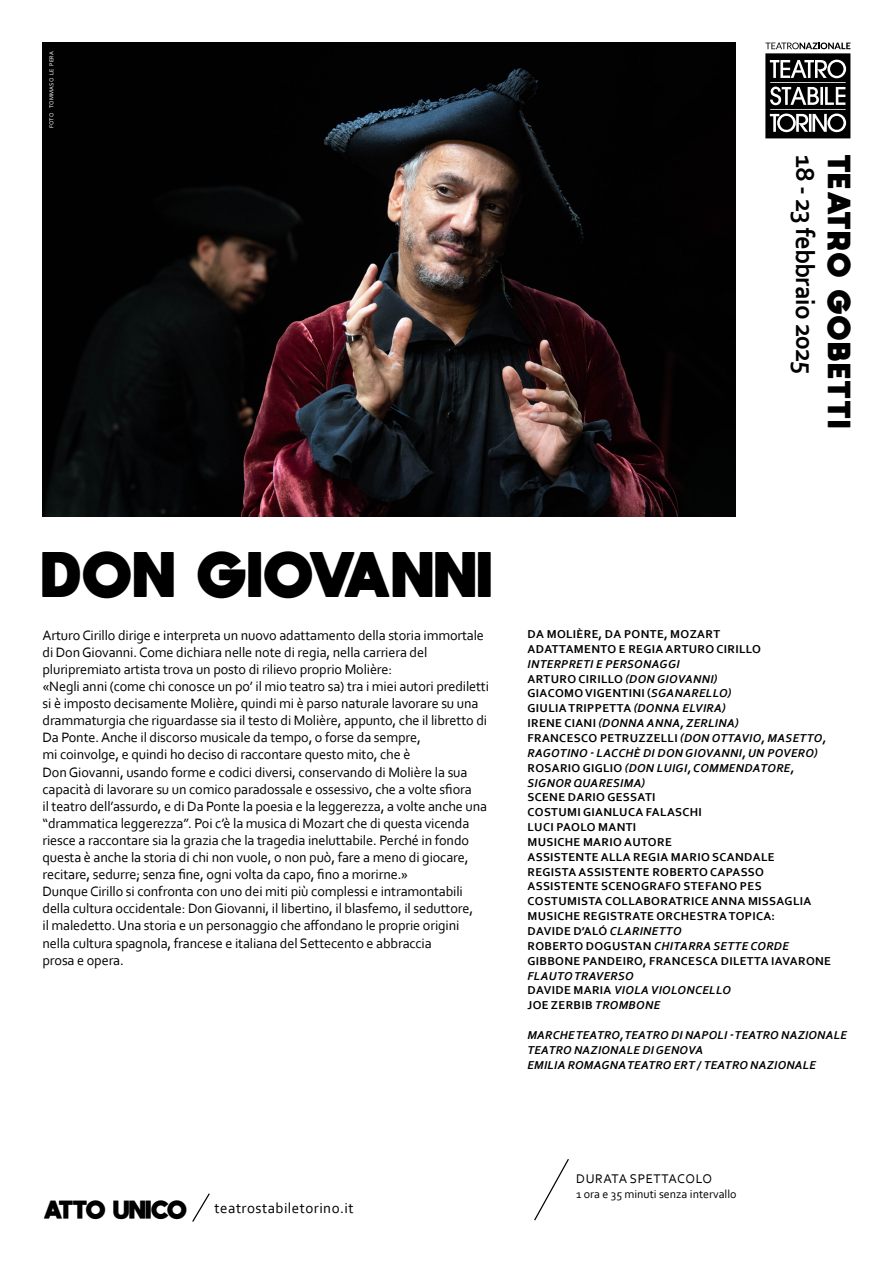
<style>
.page{position:relative;width:893px;height:1263px;background:#fff}
.page>*{position:absolute;margin:0;border:0;box-sizing:border-box;transform-origin:0 0}
.t1{font:800 45px "moon get";letter-spacing:.04em;color:#000}
.t2{font:700 27px "Corbel";letter-spacing:-.05em;color:#000}
.t3{font:800 22.5px "moon get";letter-spacing:.1em;color:#000}
.t4{font:800 18px "moon get";color:#000}
.t5{font:15px "Corbel";letter-spacing:.03em;color:#000}
.t6{font:14.25px/17.1px "Corbel";letter-spacing:-.01em;color:#000}
.t7{font:13.2px "Corbel";letter-spacing:.04em;color:#000}
.t8{font:italic 700 12px/14.9px "Corbel";letter-spacing:.03em;color:#000}
.t9{font:700 12px/14.9px "Corbel";letter-spacing:.03em;color:#000}
.t10{font:12px "Corbel";color:#000}
.t11{font:6px "Corbel";letter-spacing:.04em;color:#fff}
.s1{font-style:normal}
.s2{font-style:italic}
</style>
<div class="page">
<img style="left:43px;top:43px;width:693px;height:474px">
<svg style="left:534px;top:1159px;width:35px;height:62px"></svg>
<svg style="left:192px;top:1193px;width:18px;height:29px"></svg>
<div style="left:765px;top:53px;width:85px;height:85px;background:#000"></div>
<svg style="left:770px;top:60px;width:76px;height:72px"></svg>
<svg style="left:765px;top:43px;width:85px;height:6px"></svg>
<p class="t11" style="left:48px;top:128px;width:78px;rotate:-90deg">foto TOMMASO LE PERA</p>
<h2 class="t2" style="left:822px;top:154px;width:221px;rotate:90deg">18 - 23 FEBBRAIO 2025</h2>
<h3 class="t3" style="left:853px;top:154px;width:275px;rotate:90deg">TEATRO GOBETTI</h3>
<h1 class="t1" style="left:43px;top:546px;width:450px">DON GIOVANNI</h1>
<p class="t6" style="left:43px;top:626px;width:448px">Arturo Cirillo dirige e interpreta un nuovo adattamento della storia immortale di Don Giovanni. Come dichiara nelle note di regia, nella carriera del pluripremiato artista trova un posto di rilievo proprio Molière:<br>«Negli anni (come chi conosce un po’ il mio teatro sa) tra i miei autori prediletti si è imposto decisamente Molière, quindi mi è parso naturale lavorare su una drammaturgia che riguardasse sia il testo di Molière, appunto, che il libretto di Da Ponte. Anche il discorso musicale da tempo, o forse da sempre,<br>mi coinvolge, e quindi ho deciso di raccontare questo mito, che è<br>Don Giovanni, usando forme e codici diversi, conservando di Molière la sua capacità di lavorare su un comico paradossale e ossessivo, che a volte sfiora<br>il teatro dell’assurdo, e di Da Ponte la poesia e la leggerezza, a volte anche una “drammatica leggerezza”. Poi c’è la musica di Mozart che di questa vicenda riesce a raccontare sia la grazia che la tragedia ineluttabile. Perché in fondo questa è anche la storia di chi non vuole, o non può, fare a meno di giocare, recitare, sedurre; senza fine, ogni volta da capo, fino a morirne.»<br>Dunque Cirillo si confronta con uno dei miti più complessi e intramontabili della cultura occidentale: Don Giovanni, il libertino, il blasfemo, il seduttore,<br>il maledetto. Una storia e un personaggio che affondano le proprie origini nella cultura spagnola, francese e italiana del Settecento e abbraccia<br>prosa e opera.</p>
<p class="t9" style="left:527px;top:626px;width:235px">DA MOLIÈRE, DA PONTE, MOZART<br>ADATTAM ENTO E REGIA ARTURO CIRILLO</p>
<p class="t8" style="left:527px;top:656px;width:300px">INTERPRETI E PERSONAGGI<br><span class="s1">ARTURO CIRILLO</span> (DON GIOVANNI)<br><span class="s1">GIACOMO VIGENTINI (</span>SGANARELLO)<br><span class="s1">GIULIA TRIPP ETTA</span> (DONNA ELVIRA)<br><span class="s1">I RENE CIANI</span> (DONNA ANNA, ZERLINA)<br><span class="s1">FRANCESCO PETRUZZELLI</span> (DON OTTAVIO, MASETTO, RAGOTINO - LACCHÈ DI DON GIOVANNI, UN POVERO)<br><span class="s1">ROSARIO GIGLIO</span> (DON LUIGI, COMMENDATORE, SIGNOR QUARESIMA)</p>
<p class="t9" style="left:527px;top:790px;width:305px">SCENE DARIO GESSATI<br>COSTUM I GIANLUCA FALASCHI<br>LUCI PAOLO MANTI<br>M USICHE MARIO AUTORE<br>ASSISTENTE ALLA REGIA MARIO SCANDALE<br>REGISTA ASSISTENTE ROBERTO CAPASSO<br>ASSISTENTE SCENOGRAFO STEFANO PES<br>COSTUM ISTA COLLABORATRICE ANNA MISSAGLIA<br>M USICHE REGISTRATE ORCHESTRA TOPICA:<br>DAVIDE D’ALÓ <span class="s2">CLARINETTO<br></span>ROBERTO DOGUSTAN <span class="s2">CHITARRA SETTE CORDE<br></span>GIBBONE PANDEIRO, FRANCESCA DILETTA IAVARONE</p>
<p class="t8" style="left:527px;top:968px;width:205px">FLAUTO TRAVERSO<br><span class="s1">DAVIDE MARIA</span> VIOLA VIOLONCELLO<br><span class="s1">JOE ZERBIB</span> TROMBONE</p>
<p class="t8" style="left:527px;top:1027px;width:19px">MARCHE</p>
<p class="t8" style="left:576px;top:1027px;width:9px">TEATRO</p>
<p class="t8" style="left:527px;top:1027px;width:321px;text-indent:92px">, TEATRO DI NAPOLI - TEATRO NAZIONALE<br>TEATRO NAZIONALE DI GENOVA<br>EMILIA ROMAGNA TEATRO ERT</p>
<p class="t8" style="left:697px;top:1057px;width:121px">/ TEATRO NAZIONALE</p>
<p class="t4" style="left:44px;top:1198px;width:17px">ATTO</p>
<p class="t4" style="left:113px;top:1198px;width:75px">UNICO</p>
<p class="t5" style="left:215px;top:1199px;width:141px">teatrostabiletorino.it</p>
<p class="t7" style="left:576px;top:1170px;width:137px">durata spettacolo</p>
<p class="t10" style="left:576px;top:1186px;width:162px">1 ora e 35 minuti senza intervallo</p>
</div>
